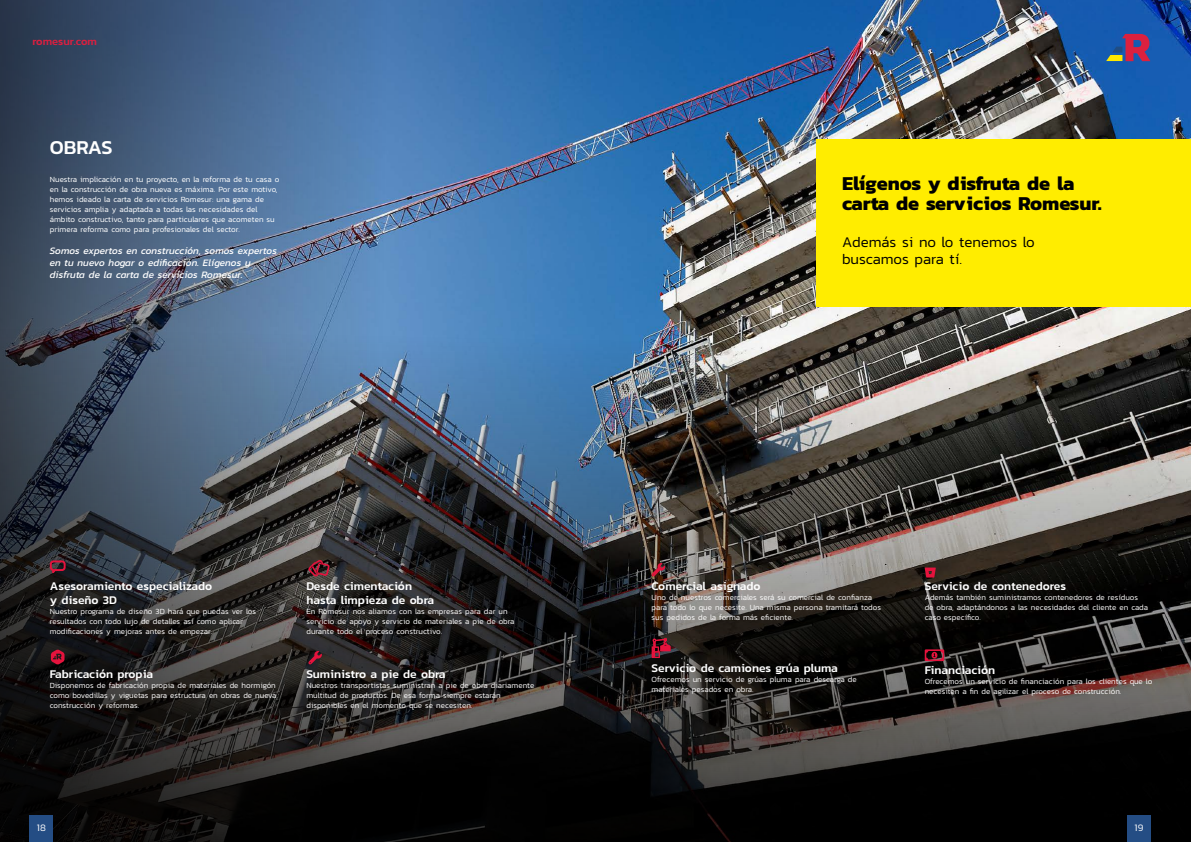
<style>
.page{position:relative;width:1191px;height:842px;background:#fff}
.page>*{position:absolute;margin:0;border:0;box-sizing:border-box;transform-origin:0 0}
.t1{font:700 20px/20px "Kanit";color:#000}
.t2{font:500 20px "Kanit";letter-spacing:-.02em;color:#fff}
.t3{font:300 15px/17px "Kanit";color:#000}
.t4{font:500 12px/14px "Kanit";color:#fff}
.t5{font:500 11px "Kanit";color:#db1f40}
.t6{font:italic 10px/12px "Kanit";color:#fff}
.t7{font:300 10px "Kanit";color:#fff}
.t8{font:300 8px/10px "Kanit";color:#fdfcfc}
.t9{font:300 8px/10px "Kanit";color:#fff}
</style>
<div class="page">
<img style="left:412px;top:0;width:779px;height:307px">
<svg style="left:0;top:0;width:412px;height:307px;background:#486589"></svg>
<img style="left:0;top:307px;width:1191px;height:535px">
<svg style="left:50px;top:560px;width:16px;height:13px"></svg>
<svg style="left:308px;top:559px;width:21px;height:17px"></svg>
<svg style="left:308px;top:651px;width:14px;height:14px"></svg>
<svg style="left:51px;top:649px;width:13px;height:15px"></svg>
<div style="left:816px;top:139px;width:375px;height:168px;background:#ffed00"></div>
<svg style="left:924px;top:567px;width:12px;height:10px"></svg>
<svg style="left:651px;top:563px;width:14px;height:14px"></svg>
<svg style="left:651px;top:638px;width:19px;height:20px"></svg>
<svg style="left:924px;top:649px;width:20px;height:12px"></svg>
<div style="left:29px;top:815px;width:23px;height:27px;background:#244d84"></div>
<svg style="left:1106px;top:34px;width:44px;height:27px"></svg>
<div style="left:1126px;top:815px;width:24px;height:27px;background:#244d84"></div>
<h3 class="t5" style="left:33px;top:33px;width:66px">romesur.com</h3>
<h1 class="t2" style="left:50px;top:132px;width:64px">OBRAS</h1>
<p class="t9" style="left:50px;top:174px;width:231px">Nuestra implicación en tu proyecto, en la reforma de tu casa o en la construcción de obra nueva es máxima. Por este motivo, hemos ideado la carta de servicios Romesur: una gama de servicios amplia y adaptada a todas las necesidades del ámbito constructivo, tanto para particulares que acometen su primera reforma como para profesionales del sector.</p>
<p class="t6" style="left:50px;top:244px;width:229px">Somos expertos en construcción, somos expertos en tu nuevo hogar o edificación. Elígenos y disfruta de la carta de servicios Romesur.</p>
<h1 class="t1" style="left:842px;top:173px;width:261px">Elígenos y disfruta de la carta de servicios Romesur.</h1>
<h2 class="t3" style="left:842px;top:233px;width:194px">Además si no lo tenemos lo buscamos para tí.</h2>
<h3 class="t4" style="left:50px;top:579px;width:164px">Asesoramiento especializado y diseño 3D</h3>
<p class="t8" style="left:50px;top:606px;width:208px">Nuestro programa de diseño 3D hará que puedas ver los resultados con todo lujo de detalles así como aplicar modificaciones y mejoras antes de empezar.</p>
<h3 class="t4" style="left:50px;top:667px;width:105px">Fabricación propia</h3>
<p class="t8" style="left:50px;top:680px;width:228px;text-align:justify">Disponemos de fabricación propia de materiales de hormigón como bovedillas y viguetas para estructura en obras de nueva construcción y reformas.</p>
<h3 class="t4" style="left:306px;top:579px;width:129px">Desde cimentación hasta limpieza de obra</h3>
<p class="t8" style="left:306px;top:606px;width:210px">En Romesur nos aliamos con las empresas para dar un servicio de apoyo y servicio de materiales a pie de obra durante todo el proceso constructivo.</p>
<h3 class="t4" style="left:306px;top:667px;width:141px">Suministro a pie de obra</h3>
<p class="t8" style="left:306px;top:680px;width:229px">Nuestros transportistas suministran a pie de obra diariamente multitud de productos. De esa forma siempre estarán disponibles en el momento que se necesiten.</p>
<h3 class="t4" style="left:651px;top:579px;width:110px">Comercial asignado</h3>
<p class="t8" style="left:651px;top:592px;width:231px">Uno de nuestros comerciales será su comercial de confianza para todo lo que necesite. Una misma persona tramitará todos sus pedidos de la forma más eficiente.</p>
<h3 class="t4" style="left:651px;top:661px;width:188px">Servicio de camiones grúa pluma</h3>
<p class="t8" style="left:651px;top:674px;width:207px">Ofrecemos un servicio de grúas pluma para descarga de materiales pesados en obra.</p>
<h3 class="t4" style="left:924px;top:579px;width:143px">Servicio de contenedores</h3>
<p class="t8" style="left:924px;top:592px;width:225px">Además también suministramos contenedores de resíduos de obra, adaptándonos a las necesidades del cliente en cada caso específico.</p>
<h3 class="t4" style="left:924px;top:663px;width:72px">Financiación</h3>
<p class="t8" style="left:924px;top:676px;width:229px">Ofrecemos un servicio de financiación para los clientes que lo necesiten a fin de agilizar el proceso de construcción.</p>
<p class="t7" style="left:37px;top:820px;width:11px">18</p>
<p class="t7" style="left:1134px;top:820px;width:10px">19</p>
</div>
